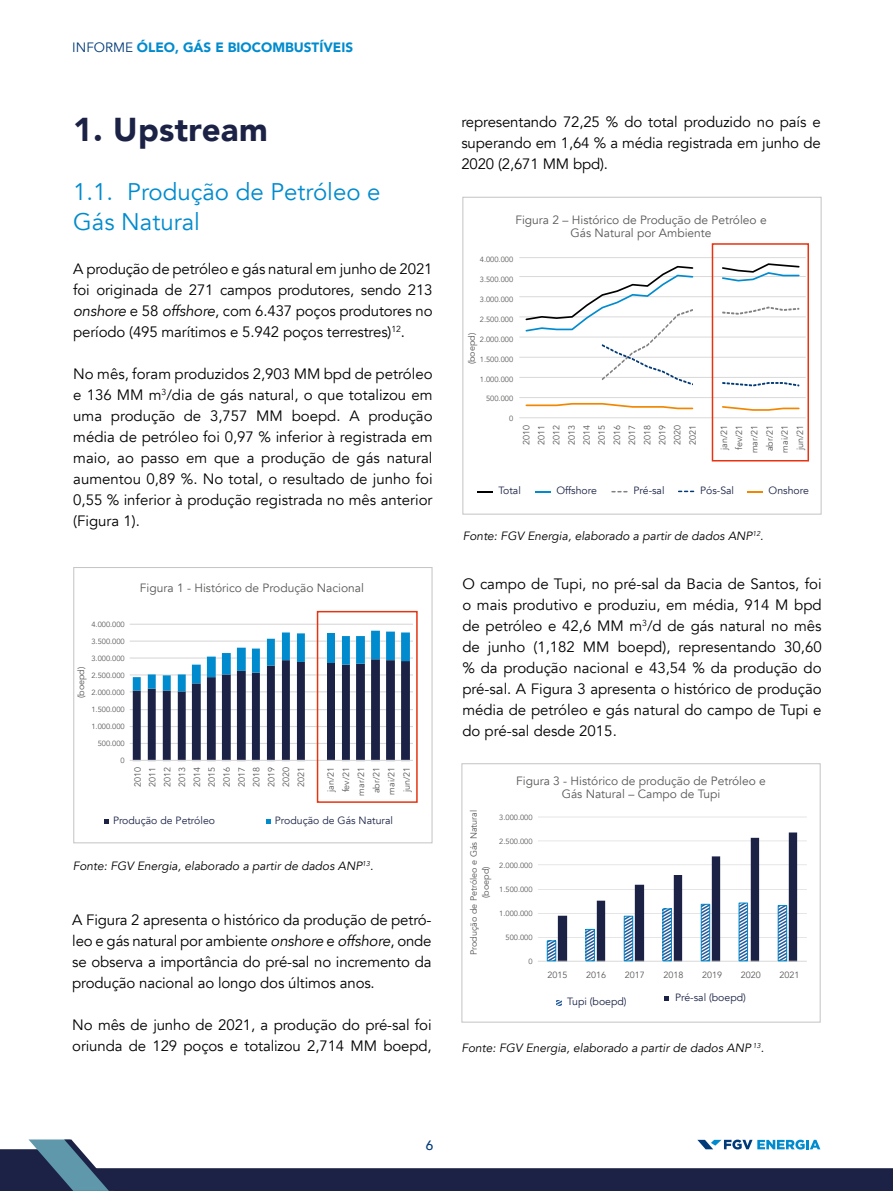
<style>
.page{position:relative;width:893px;height:1191px;background:#fff}
.page>*{position:absolute;margin:0;border:0;box-sizing:border-box;transform-origin:0 0}
.t1{font:900 33px "Avenir";letter-spacing:.01em;color:#1b2245}
.t2{font:24px/30px "Avenir";color:#008bce}
.t3{font:15px/21px "Avenir";letter-spacing:-.01em;color:#000;text-align:justify}
.t4{font:900 13.5px "Avenir";color:#008bce}
.t5{font:500 13.5px "Avenir";color:#003a78}
.t6{font:12px/13.5px "Avenir";color:#575756;text-align:center}
.t7{font:italic 12px "Avenir";color:#000}
.t8{font:10.5px "Avenir";color:#1b2245}
.t9{font:9px/15.1px "Avenir";color:#575756;text-align:center}
.t10{font:7.5px "Avenir";color:#575756}
.s1{font-weight:400;color:#003a78}
.s2{font-style:italic}
</style>
<div class="page">
<svg style="left:477px;top:491px;width:15px;height:1px"></svg>
<svg style="left:747px;top:491px;width:16px;height:1px"></svg>
<svg style="left:535px;top:491px;width:16px;height:1px"></svg>
<svg style="left:612px;top:491px;width:15px;height:1px"></svg>
<svg style="left:679px;top:490px;width:14px;height:2px"></svg>
<div style="left:462px;top:197px;width:360px;height:317px;border:1px solid #c6c6c6"></div>
<div style="left:461px;top:763px;width:360px;height:259px;border:1px solid #c6c6c6"></div>
<svg style="left:557px;top:1000px;width:4px;height:5px"></svg>
<svg style="left:665px;top:996px;width:4px;height:5px"></svg>
<div style="left:73px;top:567px;width:360px;height:276px;border:1px solid #c6c6c6"></div>
<svg style="left:104px;top:819px;width:5px;height:5px"></svg>
<svg style="left:266px;top:819px;width:5px;height:5px"></svg>
<hr style="left:130px;top:623px;width:283px;height:2px;background:#d9d9d9">
<hr style="left:130px;top:640px;width:283px;height:1px;background:#d9d9d9">
<hr style="left:130px;top:657px;width:283px;height:1px;background:#d9d9d9">
<hr style="left:130px;top:674px;width:283px;height:1px;background:#d9d9d9">
<hr style="left:130px;top:691px;width:283px;height:1px;background:#d9d9d9">
<hr style="left:130px;top:709px;width:283px;height:1px;background:#d9d9d9">
<hr style="left:130px;top:726px;width:283px;height:1px;background:#d9d9d9">
<hr style="left:130px;top:743px;width:283px;height:1px;background:#d9d9d9">
<svg style="left:133px;top:630px;width:277px;height:130px"></svg>
<hr style="left:130px;top:760px;width:283px;height:1px;background:#d9d9d9">
<div style="left:317px;top:611px;width:101px;height:192px;border:2px solid #e63312"></div>
<hr style="left:519px;top:257px;width:287px;height:1px;background:#d9d9d9">
<hr style="left:519px;top:276px;width:287px;height:1px;background:#d9d9d9">
<hr style="left:519px;top:296px;width:287px;height:1px;background:#d9d9d9">
<hr style="left:519px;top:316px;width:287px;height:1px;background:#d9d9d9">
<hr style="left:519px;top:337px;width:287px;height:1px;background:#d9d9d9">
<hr style="left:519px;top:357px;width:287px;height:1px;background:#d9d9d9">
<hr style="left:519px;top:377px;width:287px;height:1px;background:#d9d9d9">
<hr style="left:519px;top:397px;width:287px;height:1px;background:#d9d9d9">
<hr style="left:519px;top:417px;width:287px;height:1px;background:#d9d9d9">
<svg style="left:524px;top:262px;width:277px;height:124px"></svg>
<svg style="left:525px;top:402px;width:275px;height:10px"></svg>
<div style="left:712px;top:243px;width:97px;height:218px;border:2px solid #e63312"></div>
<hr style="left:538px;top:816px;width:269px;height:1px;background:#d9d9d9">
<hr style="left:538px;top:840px;width:269px;height:1px;background:#d9d9d9">
<hr style="left:538px;top:864px;width:269px;height:1px;background:#d9d9d9">
<hr style="left:538px;top:889px;width:269px;height:1px;background:#d9d9d9">
<hr style="left:538px;top:913px;width:269px;height:1px;background:#d9d9d9">
<hr style="left:538px;top:937px;width:269px;height:1px;background:#d9d9d9">
<hr style="left:538px;top:960px;width:269px;height:1px;background:#d9d9d9">
<svg style="left:547px;top:832px;width:250px;height:129px"></svg>
<div style="left:778px;top:905px;width:9px;height:56px;border:1px solid #008bce"></div>
<svg style="left:0;top:1139px;width:893px;height:52px"></svg>
<p class="t4" style="left:72px;top:35px;width:282px"><span class="s1">INFORME</span> ÓLEO, GÁS E BIOCOMBUSTÍVEIS</p>
<h1 class="t1" style="left:73px;top:101px;width:196px">1. Upstream</h1>
<h2 class="t2" style="left:73px;top:177px;width:309px">1.1. Produção de Petróleo e<br>Gás Natural</h2>
<p class="t3" style="left:73px;top:259px;width:361px">A produção de petróleo e gás natural em junho de 2021 foi originada de 271 campos produtores, sendo 213 <span class="s2">onshore</span> e 58 <span class="s2">offshore</span>, com 6.437 poços produtores no período (495 marítimos e 5.942 poços terrestres)<sup>12</sup>.</p>
<p class="t3" style="left:73px;top:364px;width:361px">No mês, foram produzidos 2,903 MM bpd de petróleo e 136 MM m<sup>3</sup>/dia de gás natural, o que totalizou em uma produção de 3,757 MM boepd. A produção média de petróleo foi 0,97 % inferior à registrada em maio, ao passo em que a produção de gás natural aumentou 0,89 %. No total, o resultado de junho foi 0,55 % inferior à produção registrada no mês anterior (Figura 1).</p>
<p class="t6" style="left:140px;top:581px;width:226px">Figura 1 - Histórico de Produção Nacional</p>
<p class="t10" style="left:91px;top:620px;width:35px">4.000.000</p>
<p class="t10" style="left:91px;top:637px;width:35px">3.500.000</p>
<p class="t10" style="left:91px;top:654px;width:35px">3.000.000</p>
<p class="t10" style="left:91px;top:671px;width:35px">2.500.000</p>
<p class="t10" style="left:91px;top:688px;width:35px">2.000.000</p>
<p class="t10" style="left:91px;top:705px;width:35px">1.500.000</p>
<p class="t10" style="left:91px;top:722px;width:35px">1.000.000</p>
<p class="t10" style="left:98px;top:739px;width:29px">500.000</p>
<p class="t10" style="left:121px;top:755px;width:6px">0</p>
<p class="t9" style="left:74px;top:698px;width:33px;rotate:-90deg">(boepd)</p>
<p class="t9" style="left:130px;top:787px;width:22px;text-align:justify;rotate:-90deg">2010<br>2011<br>2012<br>2013<br>2014<br>2015<br>2016<br>2017<br>2018<br>2019<br>2020<br>2021</p>
<p class="t9" style="left:323px;top:795px;width:30px;rotate:-90deg">jan/21 fev/21 mar/21 abr/21 mai/21 jun/21</p>
<p class="t8" style="left:113px;top:814px;width:104px">Produção de Petróleo</p>
<p class="t8" style="left:275px;top:814px;width:120px">Produção de Gás Natural</p>
<p class="t7" style="left:73px;top:858px;width:302px">Fonte: FGV Energia, elaborado a partir de dados ANP<sup>13</sup>.</p>
<p class="t3" style="left:72px;top:910px;width:361px">A Figura 2 apresenta o histórico da produção de petró&shy;leo e gás natural por ambiente <span class="s2">onshore</span> e <span class="s2">offshore</span>, onde se observa a importância do pré-sal no incremento da produção nacional ao longo dos últimos anos.</p>
<p class="t3" style="left:72px;top:1015px;width:361px">No mês de junho de 2021, a produção do pré-sal foi oriunda de 129 poços e totalizou 2,714 MM boepd,</p>
<p class="t3" style="left:461px;top:112px;width:361px">representando 72,25 % do total produzido no país e superando em 1,64 % a média registrada em junho de 2020 (2,671 MM bpd).</p>
<p class="t6" style="left:515px;top:213px;width:253px">Figura 2 – Histórico de Produção de Petróleo e<br>Gás Natural por Ambiente</p>
<p class="t10" style="left:480px;top:255px;width:35px">4.000.000</p>
<p class="t10" style="left:480px;top:275px;width:35px">3.500.000</p>
<p class="t10" style="left:480px;top:295px;width:35px">3.000.000</p>
<p class="t10" style="left:480px;top:314px;width:35px">2.500.000</p>
<p class="t10" style="left:480px;top:334px;width:35px">2.000.000</p>
<p class="t10" style="left:480px;top:354px;width:35px">1.500.000</p>
<p class="t10" style="left:480px;top:374px;width:35px">1.000.000</p>
<p class="t10" style="left:486px;top:394px;width:29px">500.000</p>
<p class="t10" style="left:509px;top:414px;width:6px">0</p>
<p class="t9" style="left:464px;top:364px;width:33px;rotate:-90deg">(boepd)</p>
<p class="t9" style="left:519px;top:445px;width:22px;text-align:justify;rotate:-90deg">2010<br>2011<br>2012<br>2013<br>2014<br>2015<br>2016<br>2017<br>2018<br>2019<br>2020<br>2021</p>
<p class="t9" style="left:717px;top:453px;width:30px;rotate:-90deg">jan/21 fev/21 mar/21 abr/21 mai/21 jun/21</p>
<p class="t8" style="left:498px;top:484px;width:24px">Total</p>
<p class="t8" style="left:556px;top:484px;width:42px">Offshore</p>
<p class="t8" style="left:633px;top:484px;width:33px">Pré-sal</p>
<p class="t8" style="left:700px;top:484px;width:36px">Pós-Sal</p>
<p class="t8" style="left:769px;top:484px;width:42px">Onshore</p>
<p class="t7" style="left:463px;top:529px;width:302px">Fonte: FGV Energia, elaborado a partir de dados ANP<sup>12</sup>.</p>
<p class="t3" style="left:462px;top:574px;width:361px">O campo de Tupi, no pré-sal da Bacia de Santos, foi o mais produtivo e produziu, em média, 914 M bpd de petróleo e 42,6 MM m<sup>3</sup>/d de gás natural no mês de junho (1,182 MM boepd), representando 30,60 % da produção nacional e 43,54 % da produção do pré-sal. A Figura 3 apresenta o histórico de produção média de petróleo e gás natural do campo de Tupi e do pré-sal desde 2015.</p>
<p class="t9" style="left:468px;top:955px;width:147px;line-height:12px;rotate:-90deg">Produção de Petróleo e Gás Natural (boepd)</p>
<p class="t6" style="left:516px;top:774px;width:251px">Figura 3 - Histórico de produção de Petróleo e<br>Gás Natural – Campo de Tupi</p>
<p class="t10" style="left:499px;top:812px;width:35px">3.000.000</p>
<p class="t10" style="left:499px;top:836px;width:35px">2.500.000</p>
<p class="t10" style="left:499px;top:860px;width:35px">2.000.000</p>
<p class="t10" style="left:499px;top:884px;width:35px">1.500.000</p>
<p class="t10" style="left:499px;top:908px;width:35px">1.000.000</p>
<p class="t10" style="left:505px;top:932px;width:29px">500.000</p>
<p class="t10" style="left:528px;top:956px;width:6px">0</p>
<p class="t9" style="left:547px;top:967px;width:22px">2015</p>
<p class="t9" style="left:586px;top:967px;width:22px">2016</p>
<p class="t9" style="left:625px;top:967px;width:22px">2017</p>
<p class="t9" style="left:663px;top:967px;width:22px">2018</p>
<p class="t9" style="left:702px;top:967px;width:22px">2019</p>
<p class="t9" style="left:741px;top:967px;width:22px">2020</p>
<p class="t9" style="left:779px;top:967px;width:22px">2021</p>
<p class="t8" style="left:567px;top:995px;width:61px">Tupi (boepd)</p>
<p class="t8" style="left:675px;top:991px;width:72px">Pré-sal (boepd)</p>
<p class="t7" style="left:461px;top:1041px;width:304px">Fonte: FGV Energia, elaborado a partir de dados ANP <sup>13</sup>.</p>
<p class="t5" style="left:426px;top:1133px;width:9px">6</p>
</div>
